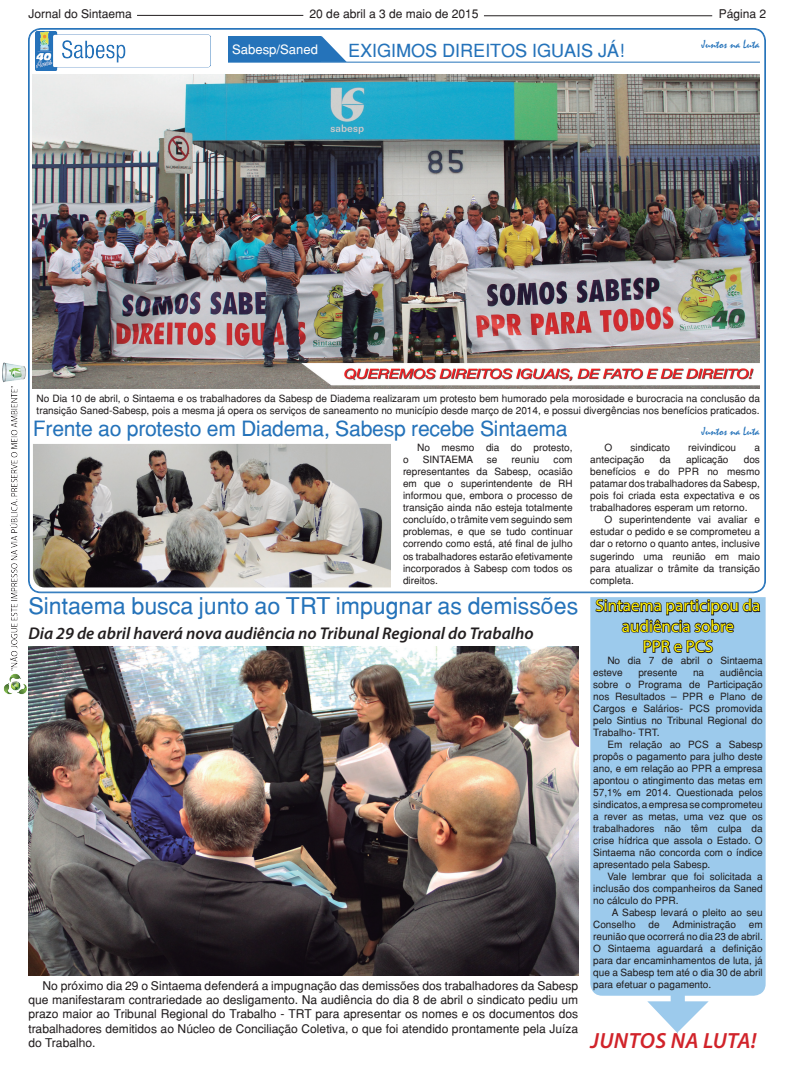
<style>
.page{position:relative;width:794px;height:1078px;background:#fff}
.page>*{position:absolute;margin:0;border:0;box-sizing:border-box;transform-origin:0 0}
.t1{font:23px "Helvetica";color:#2573ba}
.t2{font:italic 600 22px "Myriad Pro";letter-spacing:.02em;color:#d1232a}
.t3{font:21px "Helvetica";letter-spacing:-.01em;color:#2573ba}
.t4{font:18px "Helvetica";color:#2573ba}
.t5{font:italic 600 17px "Myriad Pro";color:#231f20}
.t6{font:17px/20.4px "Myriad Pro";color:#fff101;text-align:center}
.t7{font:13px "Helvetica";color:#fff}
.t8{font:12px/14.4px "Helvetica";color:#231f20;text-align:justify}
.t9{font:12px "Mistral";color:#2573ba}
.t10{font:10px/12px "Helvetica";color:#231f20;text-align:justify}
.s1{font-family:"Myriad Pro";font-size:17px;color:#fff101}
</style>
<div class="page">
<img style="left:3px;top:362px;width:24px;height:333px">
<img style="left:35px;top:32px;width:176px;height:38px">
<hr style="left:137px;top:15px;width:166px;height:1px;background:#231f20">
<hr style="left:484px;top:15px;width:228px;height:1px;background:#231f20">
<div style="left:228px;top:36px;width:92px;height:26px;background:#2573ba"></div>
<hr style="left:228px;top:62px;width:532px;height:1px;background:#2573ba">
<svg style="left:320px;top:36px;width:27px;height:26px"></svg>
<img style="left:33px;top:75px;width:727px;height:313px">
<img style="left:33px;top:444px;width:358px;height:143px">
<img style="left:28px;top:646px;width:550px;height:329px">
<svg style="left:647px;top:995px;width:61px;height:38px"></svg>
<div style="left:590px;top:597px;width:175px;height:398px;background:#9ccaec"></div>
<svg style="left:594px;top:588px;width:167px;height:85px;background:#8caec7"></svg>
<p class="t8" style="left:28px;top:7px;width:105px">Jornal do Sintaema</p>
<p class="t8" style="left:309px;top:7px;width:170px">20 de abril a 3 de maio de 2015</p>
<p class="t8" style="left:718px;top:7px;width:49px">Página 2</p>
<h3 class="t7" style="left:232px;top:41px;width:87px">Sabesp/Saned</h3>
<h3 class="t4" style="left:348px;top:40px;width:278px">EXIGIMOS DIREITOS IGUAIS JÁ!</h3>
<p class="t9" style="left:702px;top:37px;width:59px">Juntos na Luta</p>
<p class="t10" style="left:37px;top:392px;width:725px">No Dia 10 de abril, o Sintaema e os trabalhadores da Sabesp de Diadema realizaram um protesto bem humorado pela morosidade e burocracia na conclusão da transição Saned-Sabesp, pois a mesma já opera os serviços de saneamento no município desde março de 2014, e possui divergências nos benefícios praticados.</p>
<h3 class="t3" style="left:33px;top:416px;width:536px">Frente ao protesto em Diadema, Sabesp recebe Sintaema</h3>
<p class="t9" style="left:702px;top:424px;width:59px">Juntos na Luta</p>
<p class="t10" style="left:417px;top:441px;width:157px">No mesmo dia do protesto,</p>
<p class="t10" style="left:403px;top:453px;width:7px">o</p>
<p class="t10" style="left:423px;top:453px;width:52px">SINTAEMA</p>
<p class="t10" style="left:487px;top:453px;width:12px">se</p>
<p class="t10" style="left:511px;top:453px;width:29px">reuniu</p>
<p class="t10" style="left:403px;top:453px;width:171px;text-indent:151px">com representantes da Sabesp, ocasião em que o superintendente de RH informou que, embora o processo de transição ainda não esteja totalmente concluído, o trâmite vem seguindo sem problemas, e que se tudo continuar correndo como está, até final de julho os trabalhadores estarão efetivamente incorporados à Sabesp com todos os direitos.</p>
<p class="t10" style="left:604px;top:441px;width:9px">O</p>
<p class="t10" style="left:630px;top:441px;width:41px">sindicato</p>
<p class="t10" style="left:688px;top:441px;width:49px">reivindicou</p>
<p class="t10" style="left:754px;top:441px;width:7px">a</p>
<p class="t10" style="left:590px;top:453px;width:56px">antecipação</p>
<p class="t10" style="left:659px;top:453px;width:13px">da</p>
<p class="t10" style="left:686px;top:453px;width:44px">aplicação</p>
<p class="t10" style="left:590px;top:453px;width:171px;text-indent:153px">dos benefícios e do PPR no mesmo patamar dos trabalhadores da Sabesp, pois foi criada esta expectativa e os trabalhadores esperam um retorno.</p>
<p class="t10" style="left:590px;top:513px;width:171px;text-indent:14px">O superintendente vai avaliar e estudar o pedido e se comprometeu a dar o retorno o quanto antes, inclusive sugerindo uma reunião em maio para atualizar o trâmite da transição completa.</p>
<h1 class="t1" style="left:28px;top:592px;width:733px">Sintaema busca junto ao TRT impugnar as demissões <span class="s1">Sintaema participou da</span></h1>
<h3 class="t6" style="left:622px;top:615px;width:114px">audiência sobre<br>PPR e PCS</h3>
<p class="t10" style="left:593px;top:653px;width:171px;text-indent:14px">No dia 7 de abril o Sintaema esteve</p>
<h3 class="t5" style="left:28px;top:622px;width:507px">Dia 29 de abril haverá nova audiência no Tribunal Regional do Trabalho</h3>
<p class="t10" style="left:593px;top:665px;width:171px;text-indent:127px">audiência sobre o Programa de Participação nos Resultados – PPR e Plano de Cargos e Salários- PCS promovida pelo Sintius no Tribunal Regional do Trabalho- TRT.</p>
<p class="t10" style="left:593px;top:737px;width:171px;text-indent:14px">Em relação ao PCS a Sabesp propôs o pagamento para julho deste ano, e em relação ao PPR a empresa apontou o atingimento das metas em 57,1% em 2014. Questionada pelos sindicatos, a empresa se comprometeu a rever as metas, uma vez que os trabalhadores não têm culpa da crise hídrica que assola o Estado. O Sintaema não concorda com o índice apresentado pela Sabesp.</p>
<p class="t10" style="left:593px;top:869px;width:171px;text-indent:14px">Vale lembrar que foi solicitada a inclusão dos companheiros da Saned no cálculo do PPR.</p>
<p class="t10" style="left:593px;top:905px;width:171px;text-indent:19px">A Sabesp levará o pleito ao seu<br>Conselho</p>
<p class="t10" style="left:638px;top:665px;width:41px">presente</p>
<p class="t10" style="left:693px;top:665px;width:13px">na</p>
<p class="t10" style="left:648px;top:917px;width:13px">de</p>
<p class="t10" style="left:672px;top:917px;width:65px">Administração</p>
<p class="t10" style="left:593px;top:917px;width:171px;text-indent:156px">em reunião que ocorrerá no dia 23 de abril.<br>O Sintaema aguardará a definição para dar encaminhamentos de luta, já que a Sabesp tem até o dia 30 de abril para efetuar o pagamento.</p>
<p class="t8" style="left:28px;top:977px;width:551px;text-indent:14px">No próximo dia 29 o Sintaema defenderá a impugnação das demissões dos trabalhadores da Sabesp que manifestaram contrariedade ao desligamento. Na audiência do dia 8 de abril o sindicato pediu um prazo maior ao Tribunal Regional do Trabalho - TRT para apresentar os nomes e os documentos dos trabalhadores demitidos ao Núcleo de Conciliação Coletiva, o que foi atendido prontamente pela Juíza do Trabalho.</p>
<h2 class="t2" style="left:590px;top:1026px;width:167px">JUNTOS NA LUTA!</h2>
</div>
